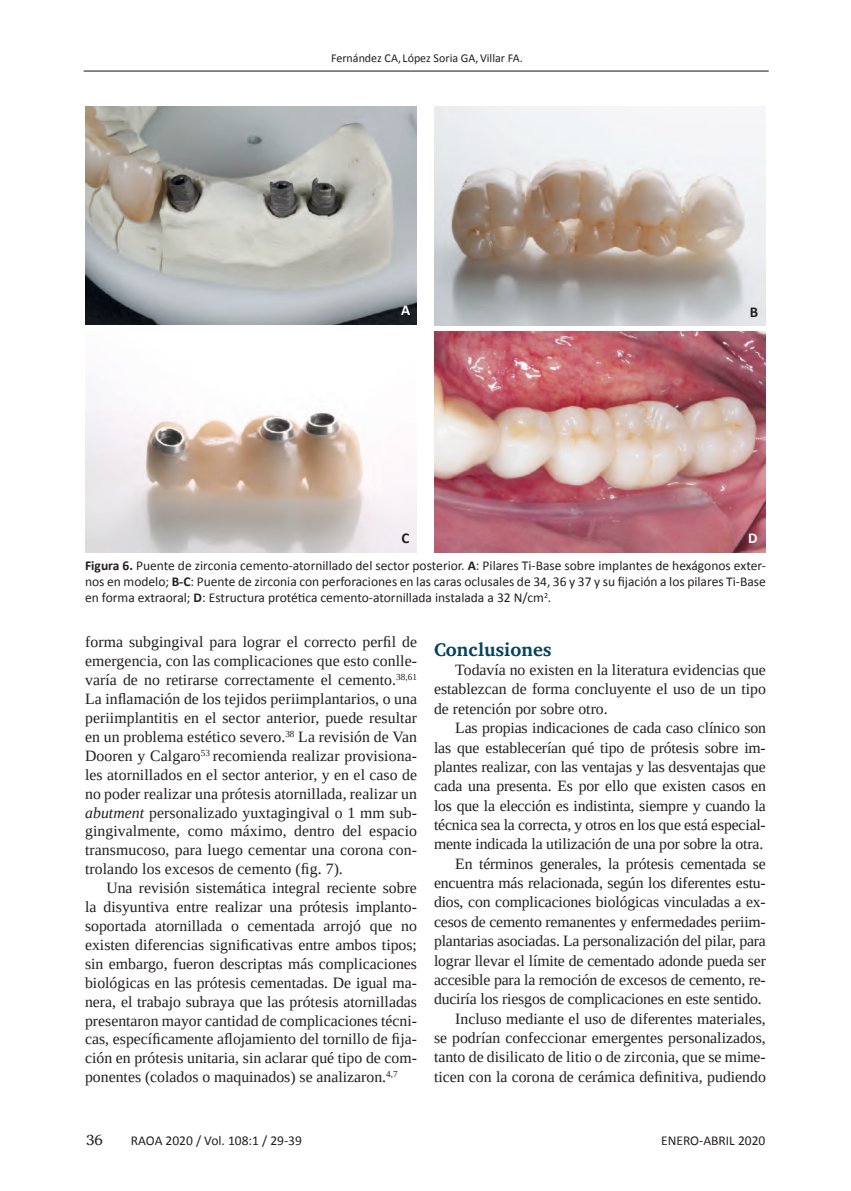
<style>
.page{position:relative;width:851px;height:1191px;background:#fff}
.page>*{position:absolute;margin:0;border:0;box-sizing:border-box;transform-origin:0 0}
.t1{font:700 18.75px "Charis SIL";color:#06425a}
.t2{font:15.75px/18.9px "Liberation Serif";letter-spacing:-.01em;color:#231f20;text-align:justify}
.t3{font:15px "Charis SIL";color:#231f20}
.t4{font:700 15px "Calibri";color:#fff}
.t5{font:700 15px "Calibri";color:#231f20}
.t6{font:13.5px/16.2px "Calibri";color:#231f20;text-align:justify}
.t7{font:12px "Calibri";color:#231f20}
.s1{font-weight:700}
.s2{font-style:italic}
</style>
<div class="page">
<hr style="left:84px;top:71px;width:684px;height:1px;background:#231f20">
<img style="left:85px;top:106px;width:332px;height:219px">
<img style="left:434px;top:106px;width:331px;height:220px">
<img style="left:85px;top:404px;width:332px;height:148px">
<img style="left:434px;top:331px;width:331px;height:221px">
<p class="t7" style="left:331px;top:50px;width:193px">Fernández CA, López Soria GA,Villar FA.</p>
<p class="t4" style="left:401px;top:301px;width:11px">A</p>
<p class="t5" style="left:749px;top:302px;width:10px">B</p>
<p class="t5" style="left:401px;top:528px;width:9px">C</p>
<p class="t4" style="left:747px;top:528px;width:11px">D</p>
<p class="t6" style="left:85px;top:557px;width:682px"><span class="s1">Figura 6.</span> Puente de zirconia cemento-atornillado del sector posterior. <span class="s1">A</span>: Pilares Ti-Base sobre implantes de hexágonos exter&shy;nos en modelo; <span class="s1">B-C</span>: Puente de zirconia con perforaciones en las caras oclusales de 34, 36 y 37 y su fijación a los pilares Ti-Base en forma extraoral; <span class="s1">D</span>: Estructura protética cemento-atornillada instalada a 32 N/cm<sup>2</sup>.</p>
<p class="t2" style="left:85px;top:632px;width:333px">forma subgingival para lograr el correcto perfil de emergencia, con las complicaciones que esto conlle&shy;varía de no retirarse correctamente el cemento.<sup>38,61<br></sup>La inflamación de los tejidos periimplantarios, o una periimplantitis en el sector anterior, puede resultar en un problema estético severo.<sup>38</sup> La revisión de Van Dooren y Calgaro<sup>53</sup> recomienda realizar provisiona&shy;les atornillados en el sector anterior, y en el caso de no poder realizar una prótesis atornillada, realizar un <span class="s2">abutment</span> personalizado yuxtagingival o 1 mm sub&shy;gingivalmente, como máximo, dentro del espacio transmucoso, para luego cementar una corona con&shy;trolando los excesos de cemento (fig. 7).</p>
<p class="t2" style="left:85px;top:878px;width:333px;text-indent:21px">Una revisión sistemática integral reciente sobre la disyuntiva entre realizar una prótesis implanto&shy;soportada atornillada o cementada arrojó que no existen diferencias significativas entre ambos tipos; sin embargo, fueron descriptas más complicaciones biológicas en las prótesis cementadas. De igual ma&shy;nera, el trabajo subraya que las prótesis atornilladas presentaron mayor cantidad de complicaciones técni&shy;cas, específicamente aflojamiento del tornillo de fija&shy;ción en prótesis unitaria, sin aclarar qué tipo de com&shy;ponentes (colados o maquinados) se analizaron.<sup>4,7</sup></p>
<p class="t1" style="left:434px;top:638px;width:119px">Conclusiones</p>
<p class="t2" style="left:434px;top:660px;width:333px;line-height:19.4px;text-indent:21px">Todavía no existen en la literatura evidencias que establezcan de forma concluyente el uso de un tipo de retención por sobre otro.</p>
<p class="t2" style="left:434px;top:718px;width:333px;line-height:19.4px;text-align:right">Las propias indicaciones de cada caso clínico son<br>las que establecerían qué tipo de prótesis sobre im&shy;plantes realizar, con las ventajas y las desventajas que cada una presenta. Es por ello que existen casos en los que la elección es indistinta, siempre y cuando la técnica sea la correcta, y otros en los que está especial&shy;mente indicada la utilización de una por sobre la otra.<br>En términos generales, la prótesis cementada se encuentra más relacionada, según los diferentes estu&shy;dios, con complicaciones biológicas vinculadas a ex&shy;cesos de cemento remanentes y enfermedades periim&shy;plantarias asociadas. La personalización del pilar, para lograr llevar el límite de cementado adonde pueda ser accesible para la remoción de excesos de cemento, re&shy;duciría los riesgos de complicaciones en este sentido.<br>Incluso mediante el uso de diferentes materiales,<br>se podrían confeccionar emergentes personalizados, tanto de disilicato de litio o de zirconia, que se mime&shy;ticen con la corona de cerámica definitiva, pudiendo</p>
<p class="t3" style="left:86px;top:1131px;width:18px">36</p>
<p class="t6" style="left:131px;top:1132px;width:172px">RAOA 2020 / Vol. 108:1 / 29-39</p>
<p class="t6" style="left:661px;top:1132px;width:106px">ENERO-ABRIL 2020</p>
</div>
